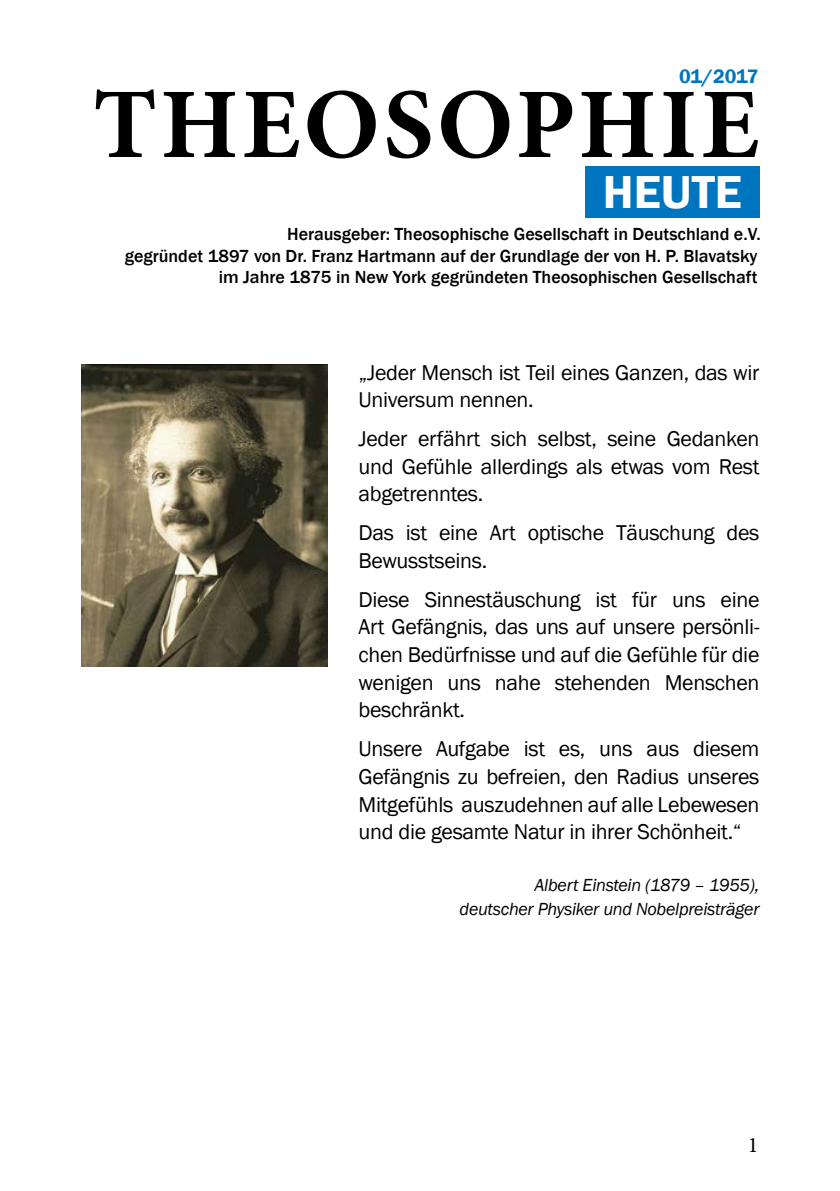
<style>
.page{position:relative;width:840px;height:1191px;background:#fff}
.page>*{position:absolute;margin:0;border:0;box-sizing:border-box;transform-origin:0 0}
.t1{font:700 100px "Minion Pro";letter-spacing:.03em;color:#000}
.t2{font:600 47.6px "Franklin Gothic";color:#fff}
.t3{font:22px/27.6px "Franklin Gothic";letter-spacing:-.015em;color:#000;text-align:justify}
.t4{font:22px "Minion Pro";color:#000}
.t5{font:600 20px "Franklin Gothic";letter-spacing:-.01em;color:#0075bf}
.t6{font:500 18px/21.6px "Franklin Gothic";color:#000;text-align:right}
.t7{font:italic 18px/24px "Franklin Gothic";letter-spacing:-.015em;color:#000;text-align:right}
</style>
<div class="page">
<div style="left:585px;top:166px;width:174px;height:51px;background:#0075bf"></div>
<img style="left:82px;top:364px;width:245px;height:302px">
<p class="t5" style="left:678px;top:64px;width:81px">01/2017</p>
<h1 class="t1" style="left:93px;top:55px;width:667px">THEOSOPHIE</h1>
<h2 class="t2" style="left:602px;top:163px;width:141px">HEUTE</h2>
<p class="t6" style="left:125px;top:223px;width:637px">Herausgeber: Theosophische Gesellschaft in Deutschland e.V.<br>gegründet 1897 von Dr. Franz Hartmann auf der Grundlage der von H. P. Blavatsky im Jahre 1875 in New York gegründeten Theosophischen Gesellschaft</p>
<p class="t3" style="left:358px;top:359px;width:402px">„Jeder Mensch ist Teil eines Ganzen, das wir<br>Universum nennen.</p>
<p class="t3" style="left:358px;top:425px;width:402px">Jeder erfährt sich selbst, seine Gedanken und Gefühle allerdings als etwas vom Rest abgetrenntes.</p>
<p class="t3" style="left:358px;top:519px;width:402px">Das ist eine Art optische Täuschung des<br>Bewusstseins.</p>
<p class="t3" style="left:358px;top:586px;width:402px">Diese Sinnestäuschung ist für uns eine Art Gefängnis, das uns auf unsere persönli&shy;chen Bedürfnisse und auf die Gefühle für die wenigen uns nahe stehenden Menschen beschränkt.</p>
<p class="t3" style="left:358px;top:735px;width:402px">Unsere Aufgabe ist es, uns aus diesem Gefängnis zu befreien, den Radius unseres Mitgefühls auszudehnen auf alle Lebewesen und die gesamte Natur in ihrer Schönheit.“</p>
<p class="t7" style="left:459px;top:873px;width:301px">Albert Einstein (1879 – 1955), deutscher Physiker und Nobelpreisträger</p>
<p class="t4" style="left:747px;top:1130px;width:12px">1</p>
</div>
